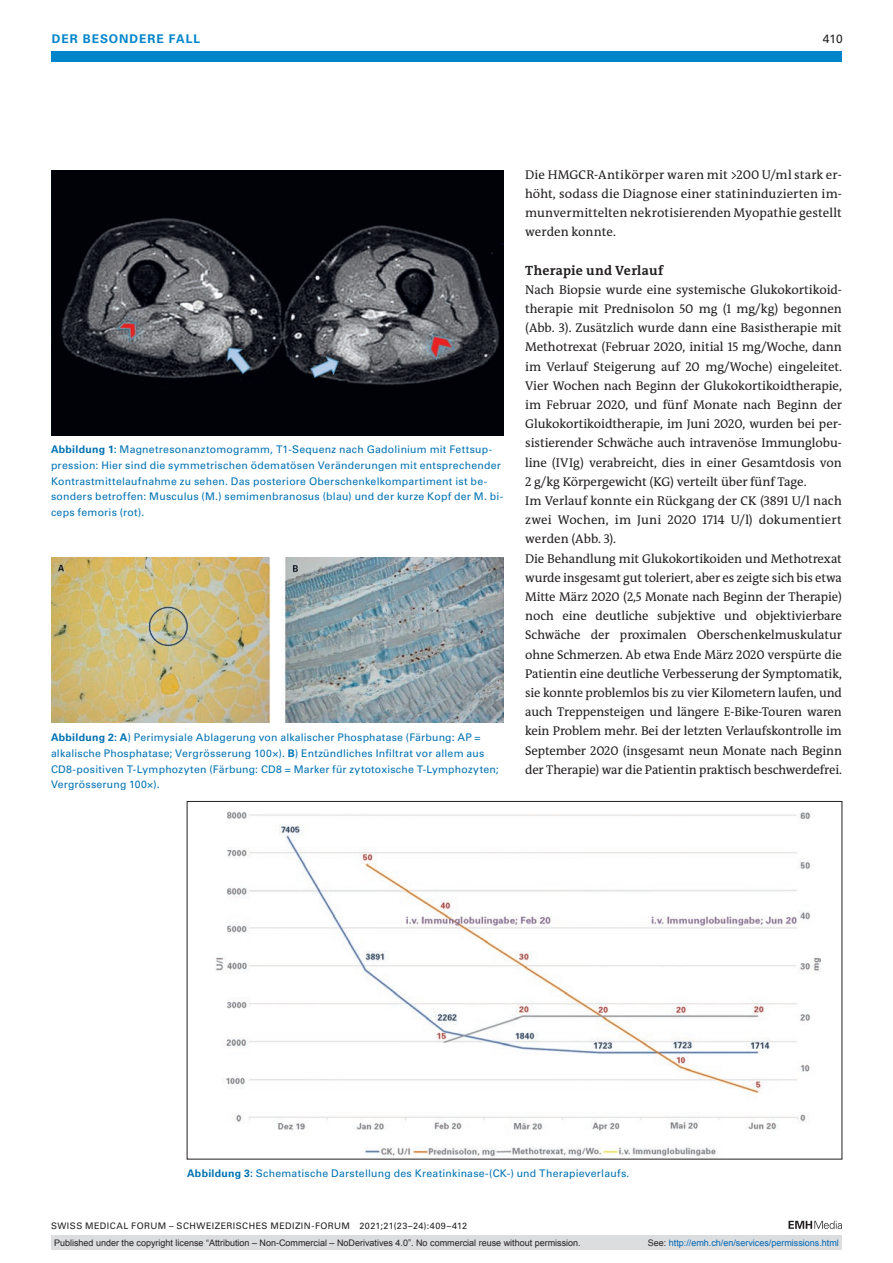
<style>
.page{position:relative;width:893px;height:1263px;background:#fff}
.page>*{position:absolute;margin:0;border:0;box-sizing:border-box;transform-origin:0 0}
.section-h2{font:700 13.5px "The Antiqua B W7";letter-spacing:.01em;color:#231f20}
.section-pn{font:12.75px/19.2px "The Antiqua B W5 Plain";letter-spacing:-.005em;color:#231f20;text-align:justify}
.ressort{font:700 12px "Univers LT Std";color:#0084ca}
.ressort-2{font:12px "Univers LT Std";color:#231f20}
.fig-caption{font:10.5px/15.8px "Univers LT Std";letter-spacing:.02em;color:#0072b2}
.t1{font:9px "Arial";color:#231f20}
.fusszeile{font:9px "Univers LT Std";letter-spacing:.05em;color:#231f20}
.t2{font:9px "Arial";color:#0066b3}
.s1{font-weight:700}
.s2{color:#231f20}
</style>
<div class="page">
<div style="left:51px;top:51px;width:791px;height:11px;background:#0084ca"></div>
<svg style="left:788px;top:1221px;width:54px;height:8px"></svg>
<img style="left:51px;top:170px;width:453px;height:265px">
<img style="left:51px;top:558px;width:453px;height:165px">
<img style="left:216px;top:811px;width:604px;height:346px">
<div style="left:51px;top:1235px;width:791px;height:15px;background:#dcdddf"></div>
<p class="ressort" style="left:52px;top:31px;width:10px">DER</p>
<p class="ressort" style="left:83px;top:31px;width:10px">BESONDERE</p>
<p class="ressort" style="left:169px;top:31px;width:9px">FALL</p>
<p class="ressort-2" style="left:823px;top:31px;width:21px">410</p>
<p class="fig-caption" style="left:51px;top:442px;width:454px"><span class="s1">ABBILDUNG 1:</span> Magnetresonanztomogramm, T1-Sequenz nach Gadolinium mit Fettsup&shy;pression: Hier sind die symmetrischen ödematösen Veränderungen mit entsprechender Kontrastmittelaufnahme zu sehen. Das posteriore Oberschenkelkompartiment ist be&shy;sonders betroffen: Musculus (M.) semimenbranosus (blau) und der kurze Kopf der M. bi&shy;ceps femoris (rot).</p>
<p class="fig-caption" style="left:51px;top:730px;width:449px"><span class="s1">ABBILDUNG 2: A</span>) Perimysiale Ablagerung von alkalischer Phosphatase (Färbung: AP = alkalische Phosphatase; Vergrösserung 100×). <span class="s1">B</span>) Entzündliches Infiltrat vor allem aus CD8-positiven T-Lymphozyten (Färbung: CD8 = Marker für zytotoxische T-Lymphozyten; Vergrösserung 100×).</p>
<p class="section-pn" style="left:525px;top:165px;width:318px">Die HMGCR-Antikörper waren mit &gt;200 U/ml stark er&shy;höht, sodass die Diagnose einer statininduzierten im&shy;munvermittelten nekrotisierenden Myopathie gestellt werden konnte.</p>
<p class="section-h2" style="left:525px;top:261px;width:139px">Therapie und Verlauf</p>
<p class="section-pn" style="left:525px;top:280px;width:318px">Nach Biopsie wurde eine systemische Glukokortikoid&shy;therapie mit Prednisolon 50 mg (1 mg/kg) begonnen (Abb. 3). Zusätzlich wurde dann eine Basistherapie mit Methotrexat (Februar 2020, initial 15 mg/Woche, dann im Verlauf Steigerung auf 20 mg/Woche) eingeleitet.<br>Vier Wochen nach Beginn der Glukokortikoidtherapie, im Februar 2020, und fünf Monate nach Beginn der Glukokortikoidtherapie, im Juni 2020, wurden bei per&shy;sistierender Schwäche auch intravenöse Immunglobu&shy;line (IVIg) verabreicht, dies in einer Gesamtdosis von 2 g/kg Körpergewicht (KG) verteilt über fünf Tage.</p>
<p class="section-pn" style="left:525px;top:491px;width:318px">Im Verlauf konnte ein Rückgang der CK (3891 U/l nach zwei Wochen, im Juni 2020 1714 U/l) dokumentiert werden (Abb. 3).</p>
<p class="section-pn" style="left:525px;top:549px;width:318px">Die Behandlung mit Glukokortikoiden und Methotrexat wurde insgesamt gut toleriert, aber es zeigte sich bis etwa Mitte März 2020 (2,5 Monate nach Beginn der Therapie) noch eine deutliche subjektive und objektivierbare Schwäche der proximalen Oberschenkelmuskulatur ohne Schmerzen. Ab etwa Ende März 2020 verspürte die Patientin eine deutliche Verbesserung der Symptomatik, sie konnte problemlos bis zu vier Kilometern laufen, und auch Treppensteigen und längere E-Bike-Touren waren kein Problem mehr. Bei der letzten Verlaufskontrolle im September 2020 (insgesamt neun Monate nach Beginn der Therapie) war die Patientin praktisch beschwerdefrei.</p>
<p class="fig-caption" style="left:187px;top:1166px;width:444px"><span class="s1">ABBILDUNG 3:</span> Schematische Darstellung des Kreatinkinase-(CK-) und Therapieverlaufs.</p>
<p class="fusszeile" style="left:51px;top:1220px;width:418px">SWISS MEDICAL FORUM – SCHWEIZERISCHES MEDIZIN-FORUM 2021;21(23–24):409–412</p>
<p class="t1" style="left:54px;top:1237px;width:528px">Published under the copyright license “Attribution – Non-Commercial – NoDerivatives 4.0”. No commercial reuse without permission.</p>
<p class="t2" style="left:648px;top:1237px;width:193px"><span class="s2">See:</span> http://emh.ch/en/services/permissions.html</p>
</div>
